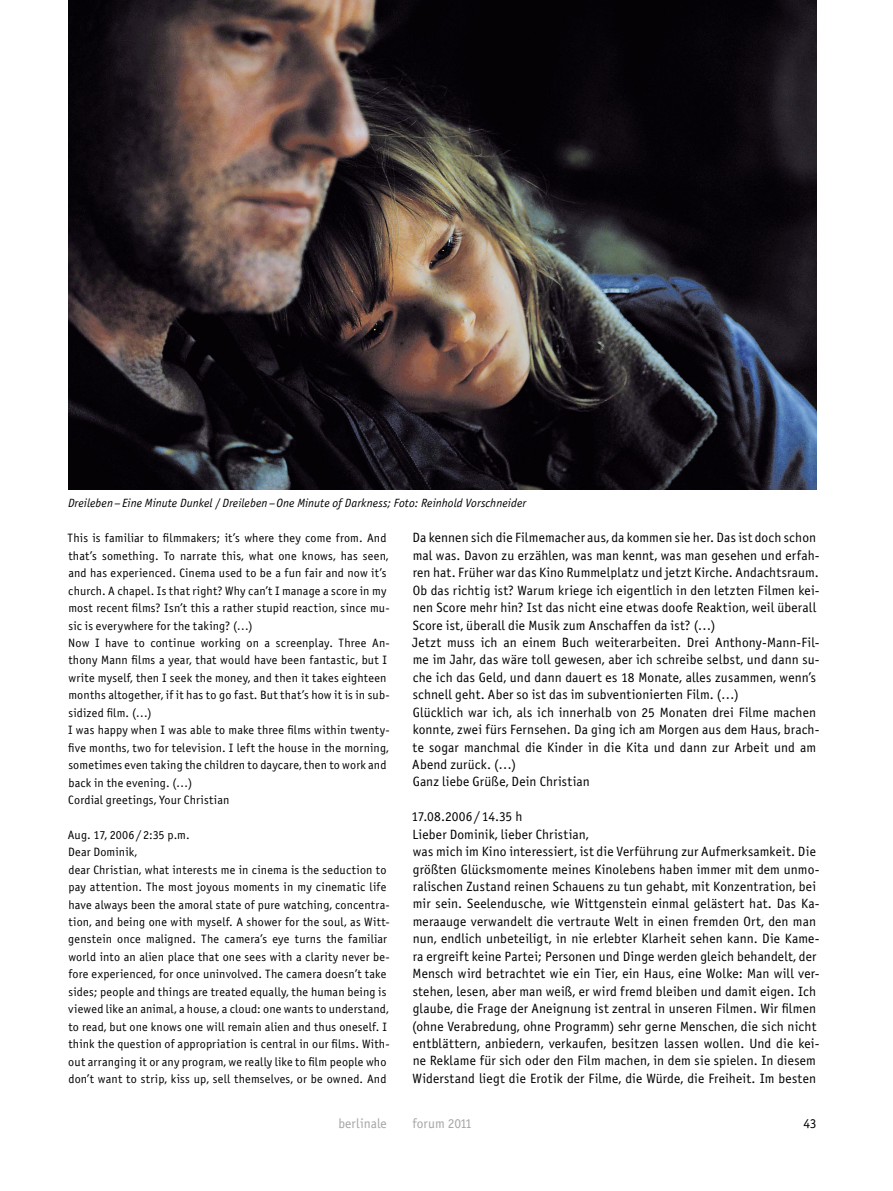
<style>
.page{position:relative;width:893px;height:1191px;background:#fff}
.page>*{position:absolute;margin:0;border:0;box-sizing:border-box;transform-origin:0 0}
.t1{font:13.5px/17.4px "Officina Sans Book ITC";letter-spacing:.01em;color:#000}
.t2{font:13.5px "Officina Sans Book ITC";color:#a4a5a5}
.t3{font:12.15px/17.4px "Officina Sans Book ITC";letter-spacing:.015em;color:#000}
.t4{font:italic 12px "Officina Sans Book ITC";letter-spacing:.005em;color:#000}
.s1{font-style:normal}
</style>
<div class="page">
<img style="left:68px;top:0;width:748px;height:490px">
<p class="t4" style="left:68px;top:496px;width:460px">Dreileben–Eine Minute Dunkel <span class="s1">/</span>Dreileben –One Minute of Darkness; Foto: Reinhold Vorschneider</p>
<p class="t3" style="left:68px;top:529px;width:324px">This is familiar to filmmakers; it’s where they come from. And that’s something. To narrate this, what one knows, has seen, and has experienced. Cinema used to be a fun fair and now it’s church. A chapel. Is that right? Why can’t I manage a score in my most recent films? Isn’t this a rather stupid reaction, since mu&shy;sic is everywhere for the taking? (…)<br>Now I have to continue working on a screenplay. Three An&shy;thony Mann films a year, that would have been fantastic, but I write myself, then I seek the money, and then it takes eighteen months altogether, if it has to go fast. But that’s how it is in sub&shy;sidized film. (…)<br>I was happy when I was able to make three films within twenty&shy;five months, two for television. I left the house in the morning, sometimes even taking the children to daycare, then to work and back in the evening. (…)<br>Cordial greetings, Your Christian</p>
<p class="t3" style="left:68px;top:826px;width:323px">Aug. 17, 2006 / 2:35 p.m.<br>Dear Dominik,<br>dear Christian, what interests me in cinema is the seduction to pay attention. The most joyous moments in my cinematic life have always been the amoral state of pure watching, concentra&shy;tion, and being one with myself. A shower for the soul, as Witt&shy;genstein once maligned. The camera’s eye turns the familiar world into an alien place that one sees with a clarity never be&shy;fore experienced, for once uninvolved. The camera doesn’t take sides; people and things are treated equally, the human being is viewed like an animal, a house, a cloud: one wants to understand, to read, but one knows one will remain alien and thus oneself. I think the question of appropriation is central in our films. With&shy;out arranging it or any program, we really like to film people who don’t want to strip, kiss up, sell themselves, or be owned. And</p>
<p class="t1" style="left:412px;top:529px;width:409px">Da kennen sich die Filmemacher aus, da kommen sie her. Das ist doch schon mal was. Davon zu erzählen, was man kennt, was man gesehen und erfah&shy;ren hat. Früher war das Kino Rummelplatz und jetzt Kirche. Andachtsraum.<br>Ob das richtig ist? Warum kriege ich eigentlich in den letzten Filmen kei&shy;nen Score mehr hin? Ist das nicht eine etwas doofe Reaktion, weil überall Score ist, überall die Musik zum Anschaffen da ist? (…)<br>Jetzt muss ich an einem Buch weiterarbeiten. Drei Anthony-Mann-Fil&shy;me im Jahr, das wäre toll gewesen, aber ich schreibe selbst, und dann su&shy;che ich das Geld, und dann dauert es 18 Monate, alles zusammen, wenn’s schnell geht. Aber so ist das im subventionierten Film. (…)<br>Glücklich war ich, als ich innerhalb von 25 Monaten drei Filme machen konnte, zwei fürs Fernsehen. Da ging ich am Morgen aus dem Haus, brach&shy;te sogar manchmal die Kinder in die Kita und dann zur Arbeit und am Abend zurück. (…)<br>Ganz liebe Grüße, Dein Christian</p>
<p class="t1" style="left:412px;top:808px;width:410px">17.08.2006 / 14.35 h<br>Lieber Dominik, lieber Christian,<br>was mich im Kino interessiert, ist die Verführung zur Aufmerksamkeit. Die größten Glücksmomente meines Kinolebens haben immer mit dem unmo&shy;ralischen Zustand reinen Schauens zu tun gehabt, mit Konzentration, bei mir sein. Seelendusche, wie Wittgenstein einmal gelästert hat. Das Ka&shy;meraauge verwandelt die vertraute Welt in einen fremden Ort, den man nun, endlich unbeteiligt, in nie erlebter Klarheit sehen kann. Die Kame&shy;ra ergreift keine Partei; Personen und Dinge werden gleich behandelt, der Mensch wird betrachtet wie ein Tier, ein Haus, eine Wolke: Man will ver&shy;stehen, lesen, aber man weiß, er wird fremd bleiben und damit eigen. Ich glaube, die Frage der Aneignung ist zentral in unseren Filmen. Wir filmen (ohne Verabredung, ohne Programm) sehr gerne Menschen, die sich nicht entblättern, anbiedern, verkaufen, besitzen lassen wollen. Und die kei&shy;ne Reklame für sich oder den Film machen, in dem sie spielen. In diesem Widerstand liegt die Erotik der Filme, die Würde, die Freiheit. Im besten</p>
<p class="t2" style="left:338px;top:1115px;width:50px">berlinale</p>
<p class="t2" style="left:412px;top:1115px;width:61px">forum 2011</p>
<p class="t1" style="left:803px;top:1114px;width:15px">43</p>
</div>
